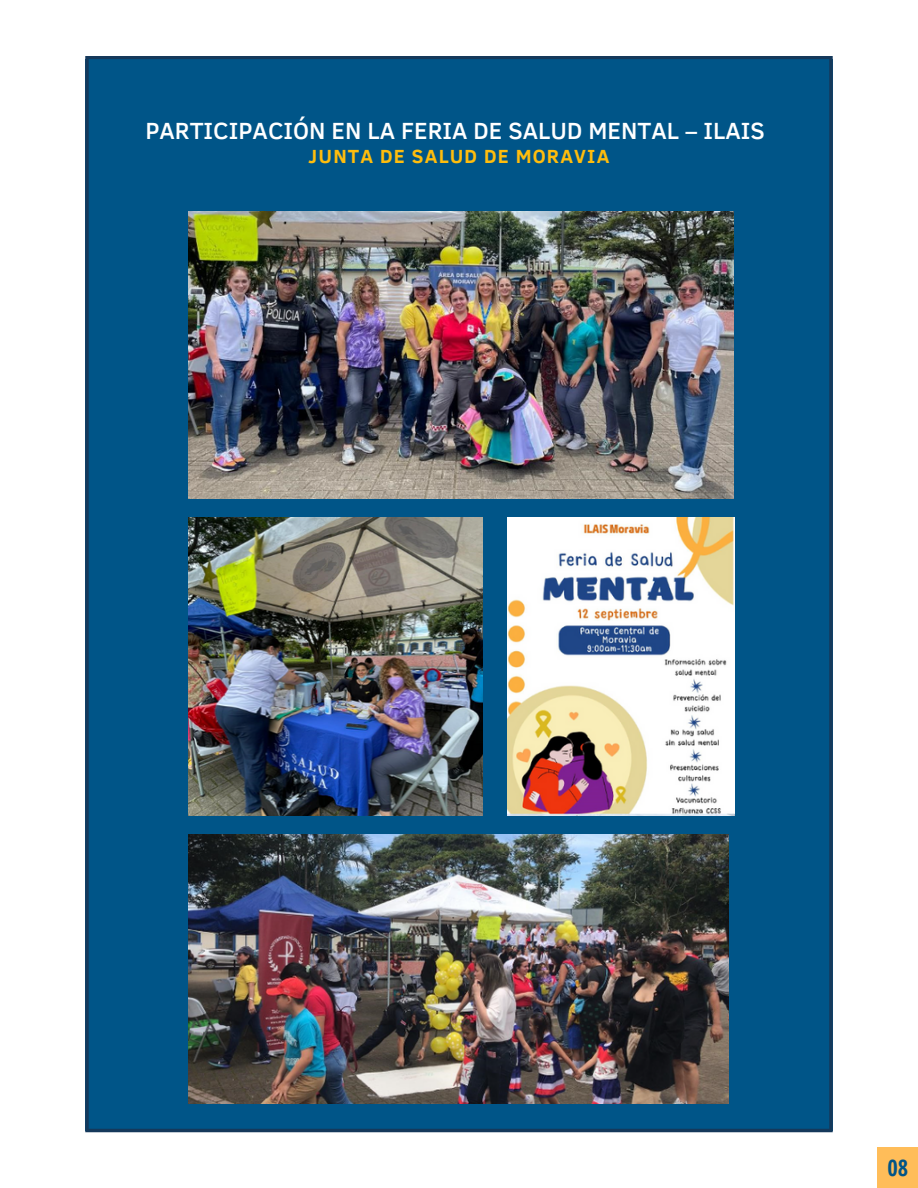
<style>
.page{position:relative;width:918px;height:1188px;background:#fff}
.page>*{position:absolute;margin:0;border:0;box-sizing:border-box;transform-origin:0 0}
.t1{font:500 24px "Clear Sans";color:#fff}
.t2{font:700 22.5px "Open Sans Condensed";color:#058}
.t3{font:700 19.5px "Clear Sans";letter-spacing:.06em;color:#ffbd0d}
</style>
<div class="page">
<div style="left:878px;top:1148px;width:40px;height:40px;background:#ffbd59"></div>
<div style="left:85px;top:56px;width:748px;height:1076px;background:#058"></div>
<img style="left:188px;top:212px;width:546px;height:286px">
<img style="left:188px;top:518px;width:295px;height:298px">
<img style="left:508px;top:518px;width:227px;height:297px">
<img style="left:188px;top:835px;width:540px;height:269px">
<p class="t1" style="left:145px;top:113px;width:621px">PARTICIPACIÓN EN LA FERIA DE SALUD MENTAL – ILAIS</p>
<p class="t3" style="left:309px;top:142px;width:302px">JUNTA DE SALUD DE MORAVIA</p>
<p class="t2" style="left:887px;top:1152px;width:22px">08</p>
</div>
